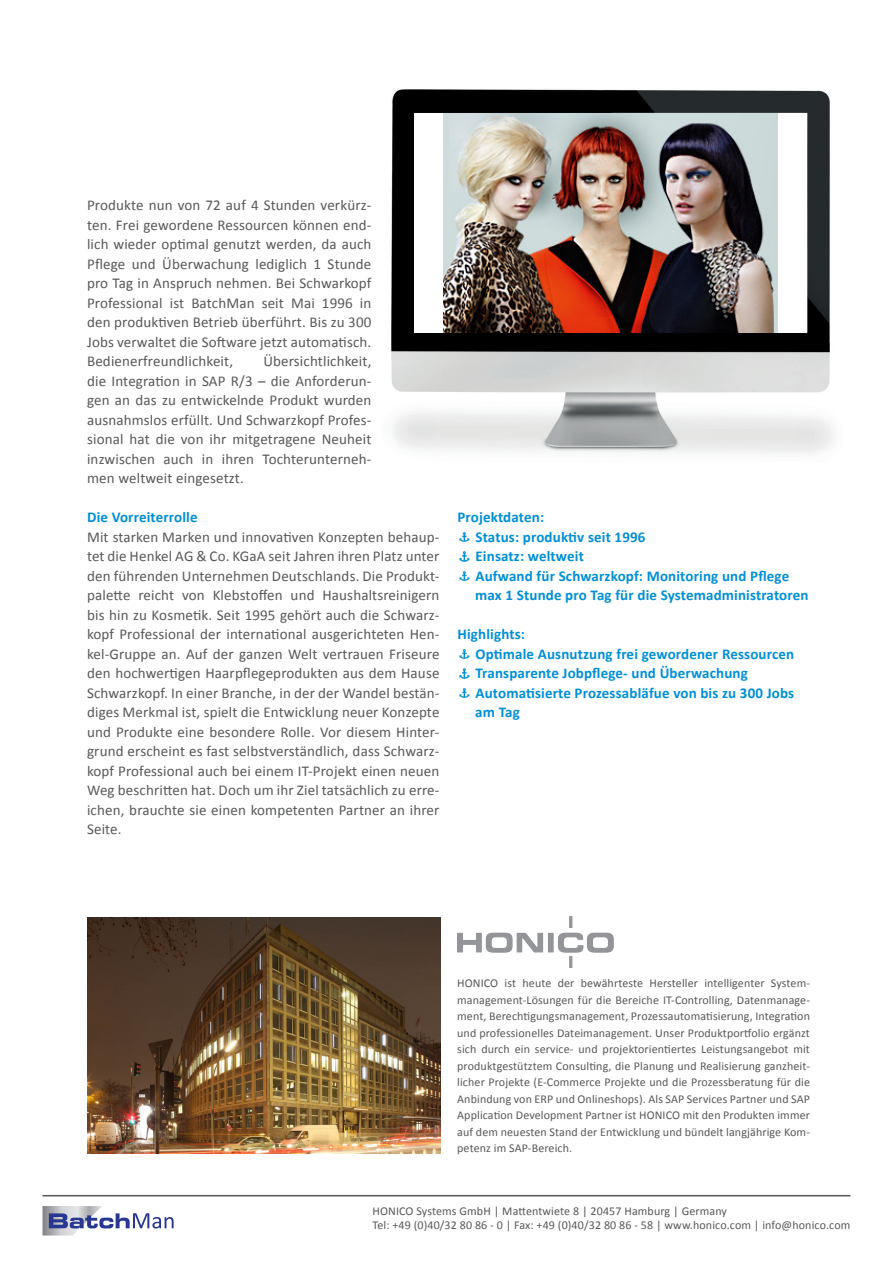
<style>
.page{position:relative;width:893px;height:1263px;background:#fff}
.page>*{position:absolute;margin:0;border:0;box-sizing:border-box;transform-origin:0 0}
.Fließtext{font:15px/19.5px "Calibri";letter-spacing:.01em;color:#57585a;text-align:justify}
.Aufzählung{font:700 15px/19.5px "Calibri";letter-spacing:.01em;color:#008fd5}
.Fließtext-2{font:700 15px "Calibri";letter-spacing:.01em;color:#008fd5}
.Fließtext-3{font:12px/16.5px "Calibri";letter-spacing:.01em;color:#57585a;text-align:justify}
</style>
<div class="page">
<hr style="left:43px;top:1195px;width:807px;height:1px;background:#57585a">
<img style="left:87px;top:917px;width:353px;height:236px">
<img style="left:457px;top:916px;width:157px;height:52px">
<img style="left:391px;top:89px;width:442px;height:365px">
<div style="left:415px;top:113px;width:392px;height:219px;background:#fff"></div>
<img style="left:444px;top:113px;width:334px;height:219px">
<svg style="left:460px;top:532px;width:10px;height:10px"></svg>
<svg style="left:460px;top:552px;width:10px;height:9px"></svg>
<svg style="left:460px;top:571px;width:10px;height:10px"></svg>
<svg style="left:460px;top:649px;width:10px;height:10px"></svg>
<svg style="left:460px;top:669px;width:10px;height:9px"></svg>
<svg style="left:460px;top:688px;width:10px;height:10px"></svg>
<svg style="left:43px;top:1206px;width:131px;height:29px"></svg>
<p class="Fließtext" style="left:87px;top:195px;width:286px">Produkte nun von 72 auf 4 Stunden verkürz&shy;ten. Frei gewordene Ressourcen können end&shy;lich wieder optimal genutzt werden, da auch Pflege und Überwachung lediglich 1 Stunde pro Tag in Anspruch nehmen. Bei Schwarkopf Professional ist BatchMan seit Mai 1996 in den produktiven Betrieb überführt. Bis zu 300<br>Jobs verwaltet die Software jetzt automatisch.<br>Bedienerfreundlichkeit,</p>
<p class="Fließtext" style="left:87px;top:351px;width:286px;text-indent:176px">Übersichtlichkeit, die Integration in SAP R/3 – die Anforderun&shy;gen an das zu entwickelnde Produkt wurden ausnahmslos erfüllt. Und Schwarzkopf Profes&shy;sional hat die von ihr mitgetragene Neuheit inzwischen auch in ihren Tochterunterneh&shy;men weltweit eingesetzt.</p>
<p class="Aufzählung" style="left:87px;top:507px;width:112px">Die Vorreiterrolle</p>
<p class="Fließtext" style="left:87px;top:527px;width:354px">Mit starken Marken und innovativen Konzepten behaup&shy;tet die Henkel AG &amp; Co. KGaA seit Jahren ihren Platz unter den führenden Unternehmen Deutschlands. Die Produkt&shy;palette reicht von Klebstoffen und Haushaltsreinigern bis hin zu Kosmetik. Seit 1995 gehört auch die Schwarz&shy;kopf Professional der international ausgerichteten Hen&shy;kel-Gruppe an. Auf der ganzen Welt vertrauen Friseure den hochwertigen Haarpflegeprodukten aus dem Hause Schwarzkopf. In einer Branche, in der der Wandel bestän&shy;diges Merkmal ist, spielt die Entwicklung neuer Konzepte und Produkte eine besondere Rolle. Vor diesem Hinter&shy;grund erscheint es fast selbstverständlich, dass Schwarz&shy;kopf Professional auch bei einem IT-Projekt einen neuen Weg beschritten hat. Doch um ihr Ziel tatsächlich zu erre&shy;ichen, brauchte sie einen kompetenten Partner an ihrer Seite.</p>
<p class="Fließtext-2" style="left:457px;top:507px;width:88px">Projektdaten:</p>
<p class="Aufzählung" style="left:475px;top:527px;width:171px">Status: produktiv seit 1996</p>
<p class="Aufzählung" style="left:475px;top:546px;width:110px">Einsatz: weltweit</p>
<p class="Aufzählung" style="left:475px;top:566px;width:335px">Aufwand für Schwarzkopf: Monitoring und Pflege max 1 Stunde pro Tag für die Systemadministratoren</p>
<p class="Fließtext-2" style="left:457px;top:624px;width:69px">Highlights:</p>
<p class="Aufzählung" style="left:475px;top:644px;width:320px">Optimale Ausnutzung frei gewordener Ressourcen</p>
<p class="Aufzählung" style="left:475px;top:663px;width:274px">Transparente Jobpflege- und Überwachung</p>
<p class="Aufzählung" style="left:475px;top:683px;width:320px">Automatisierte Prozessabläfue von bis zu 300 Jobs am Tag</p>
<p class="Fließtext-3" style="left:457px;top:975px;width:354px">HONICO ist heute der bewährteste Hersteller intelligenter System&shy;management-Lösungen für die Bereiche IT-Controlling, Datenmanage&shy;ment, Berechtigungsmanagement, Prozessautomatisierung, Integration und professionelles Dateimanagement. Unser Produktportfolio ergänzt sich durch ein service- und projektorientiertes Leistungsangebot mit produktgestütztem Consulting, die Planung und Realisierung ganzheit&shy;licher Projekte (E-Commerce Projekte und die Prozessberatung für die Anbindung von ERP und Onlineshops). Als SAP Services Partner und SAP Application Development Partner ist HONICO mit den Produkten immer auf dem neuesten Stand der Entwicklung und bündelt langjährige Kom&shy;petenz im SAP-Bereich.</p>
<p class="Fließtext-3" style="left:372px;top:1203px;width:356px">HONICO Systems GmbH | Mattentwiete 8 | 20457 Hamburg | Germany</p>
<p class="Fließtext-3" style="left:372px;top:1216px;width:479px">Tel: +49 (0)40/32 80 86 - 0 | Fax: +49 (0)40/32 80 86 - 58 | www.honico.com | info@honico.com</p>
</div>
